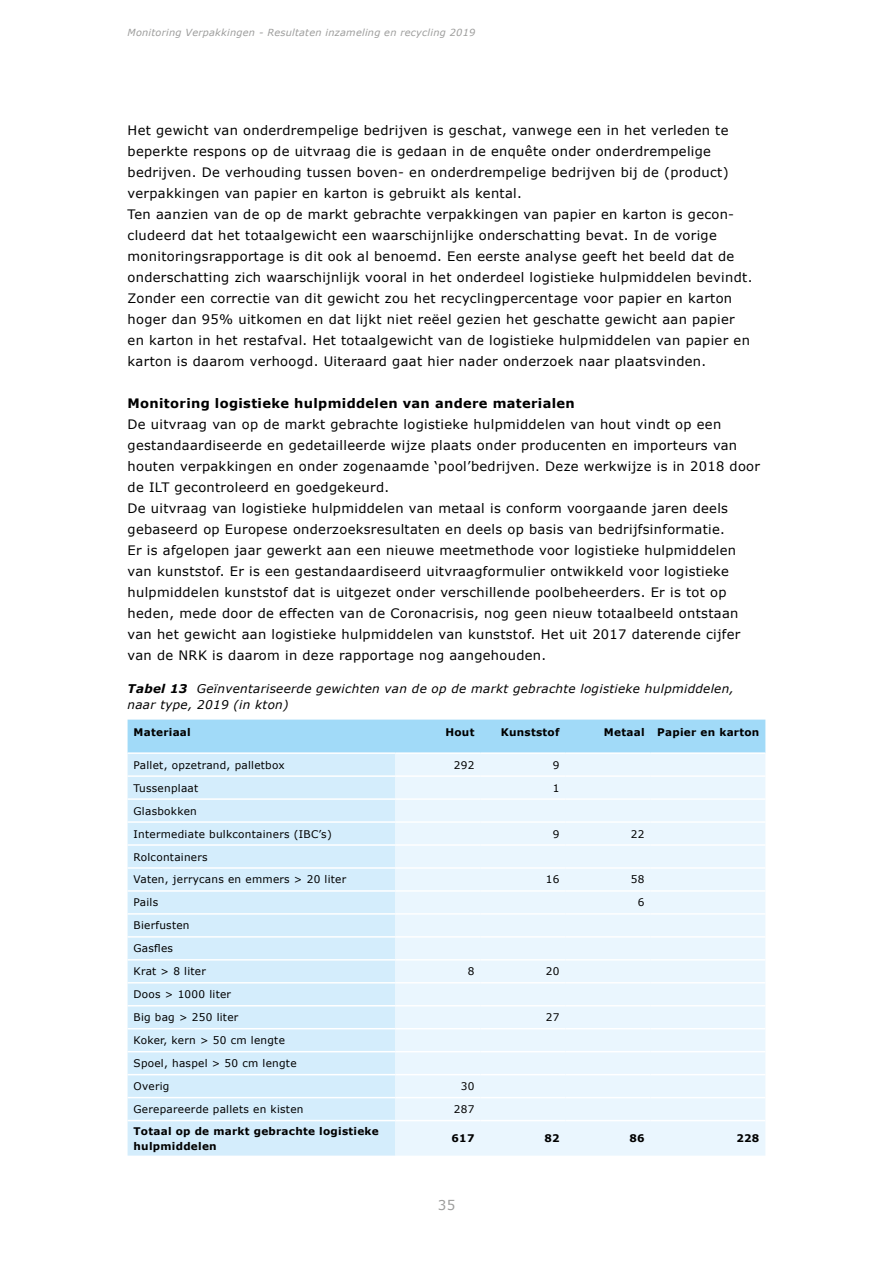
<style>
.page{position:relative;width:893px;height:1263px;background:#fff}
.page>*{position:absolute;margin:0;border:0;box-sizing:border-box;transform-origin:0 0}
.t1{font:13.5px "Verdana";color:#9d9d9c}
.t2{font:13.05px/21px "Verdana";letter-spacing:.025em;color:#000}
.t3{font:700 13.05px "Verdana";letter-spacing:.025em;color:#000}
.t4{font:italic 12px/16.5px "Verdana";letter-spacing:.025em;color:#000}
.t5{font:10.5px/23px "Verdana";letter-spacing:.025em;color:#000}
.t6{font:700 10.5px/15px "Verdana";letter-spacing:.025em;color:#000}
.t7{font:italic 9.75px "Verdana";letter-spacing:.025em;color:#9d9d9c}
.s1{font-weight:700}
</style>
<div class="page">
<div style="left:128px;top:720px;width:637px;height:32px;background:#a1daf8"></div>
<div style="left:128px;top:754px;width:267px;height:401px;background:#d4edfc"></div>
<div style="left:395px;top:754px;width:370px;height:401px;background:#eaf6fe"></div>
<hr style="left:128px;top:775px;width:267px;height:2px;background:#fff">
<hr style="left:395px;top:775px;width:85px;height:2px;background:#fff">
<hr style="left:480px;top:775px;width:86px;height:2px;background:#fff">
<hr style="left:566px;top:775px;width:85px;height:2px;background:#fff">
<hr style="left:651px;top:775px;width:114px;height:2px;background:#fff">
<hr style="left:128px;top:798px;width:267px;height:2px;background:#fff">
<hr style="left:395px;top:798px;width:85px;height:2px;background:#fff">
<hr style="left:480px;top:798px;width:86px;height:2px;background:#fff">
<hr style="left:566px;top:798px;width:85px;height:2px;background:#fff">
<hr style="left:651px;top:798px;width:114px;height:2px;background:#fff">
<hr style="left:128px;top:821px;width:267px;height:2px;background:#fff">
<hr style="left:395px;top:821px;width:85px;height:2px;background:#fff">
<hr style="left:480px;top:821px;width:86px;height:2px;background:#fff">
<hr style="left:566px;top:821px;width:85px;height:2px;background:#fff">
<hr style="left:651px;top:821px;width:114px;height:2px;background:#fff">
<hr style="left:128px;top:844px;width:267px;height:2px;background:#fff">
<hr style="left:395px;top:844px;width:85px;height:2px;background:#fff">
<hr style="left:480px;top:844px;width:86px;height:2px;background:#fff">
<hr style="left:566px;top:844px;width:85px;height:2px;background:#fff">
<hr style="left:651px;top:844px;width:114px;height:2px;background:#fff">
<hr style="left:128px;top:867px;width:267px;height:2px;background:#fff">
<hr style="left:395px;top:867px;width:85px;height:2px;background:#fff">
<hr style="left:480px;top:867px;width:86px;height:2px;background:#fff">
<hr style="left:566px;top:867px;width:85px;height:2px;background:#fff">
<hr style="left:651px;top:867px;width:114px;height:2px;background:#fff">
<hr style="left:128px;top:890px;width:267px;height:2px;background:#fff">
<hr style="left:395px;top:890px;width:85px;height:2px;background:#fff">
<hr style="left:480px;top:890px;width:86px;height:2px;background:#fff">
<hr style="left:566px;top:890px;width:85px;height:2px;background:#fff">
<hr style="left:651px;top:890px;width:114px;height:2px;background:#fff">
<hr style="left:128px;top:913px;width:267px;height:2px;background:#fff">
<hr style="left:395px;top:913px;width:85px;height:2px;background:#fff">
<hr style="left:480px;top:913px;width:86px;height:2px;background:#fff">
<hr style="left:566px;top:913px;width:85px;height:2px;background:#fff">
<hr style="left:651px;top:913px;width:114px;height:2px;background:#fff">
<hr style="left:128px;top:936px;width:267px;height:2px;background:#fff">
<hr style="left:395px;top:936px;width:85px;height:2px;background:#fff">
<hr style="left:480px;top:936px;width:86px;height:2px;background:#fff">
<hr style="left:566px;top:936px;width:85px;height:2px;background:#fff">
<hr style="left:651px;top:936px;width:114px;height:2px;background:#fff">
<hr style="left:128px;top:959px;width:267px;height:1px;background:#fff">
<hr style="left:395px;top:959px;width:85px;height:1px;background:#fff">
<hr style="left:480px;top:959px;width:86px;height:1px;background:#fff">
<hr style="left:566px;top:959px;width:85px;height:1px;background:#fff">
<hr style="left:651px;top:959px;width:114px;height:1px;background:#fff">
<hr style="left:128px;top:982px;width:267px;height:1px;background:#fff">
<hr style="left:395px;top:982px;width:85px;height:1px;background:#fff">
<hr style="left:480px;top:982px;width:86px;height:1px;background:#fff">
<hr style="left:566px;top:982px;width:85px;height:1px;background:#fff">
<hr style="left:651px;top:982px;width:114px;height:1px;background:#fff">
<hr style="left:128px;top:1005px;width:267px;height:1px;background:#fff">
<hr style="left:395px;top:1005px;width:85px;height:1px;background:#fff">
<hr style="left:480px;top:1005px;width:86px;height:1px;background:#fff">
<hr style="left:566px;top:1005px;width:85px;height:1px;background:#fff">
<hr style="left:651px;top:1005px;width:114px;height:1px;background:#fff">
<hr style="left:128px;top:1028px;width:267px;height:1px;background:#fff">
<hr style="left:395px;top:1028px;width:85px;height:1px;background:#fff">
<hr style="left:480px;top:1028px;width:86px;height:1px;background:#fff">
<hr style="left:566px;top:1028px;width:85px;height:1px;background:#fff">
<hr style="left:651px;top:1028px;width:114px;height:1px;background:#fff">
<hr style="left:128px;top:1051px;width:267px;height:1px;background:#fff">
<hr style="left:395px;top:1051px;width:85px;height:1px;background:#fff">
<hr style="left:480px;top:1051px;width:86px;height:1px;background:#fff">
<hr style="left:566px;top:1051px;width:85px;height:1px;background:#fff">
<hr style="left:651px;top:1051px;width:114px;height:1px;background:#fff">
<hr style="left:128px;top:1074px;width:267px;height:1px;background:#fff">
<hr style="left:395px;top:1074px;width:85px;height:1px;background:#fff">
<hr style="left:480px;top:1074px;width:86px;height:1px;background:#fff">
<hr style="left:566px;top:1074px;width:85px;height:1px;background:#fff">
<hr style="left:651px;top:1074px;width:114px;height:1px;background:#fff">
<hr style="left:128px;top:1097px;width:267px;height:1px;background:#fff">
<hr style="left:395px;top:1097px;width:85px;height:1px;background:#fff">
<hr style="left:480px;top:1097px;width:86px;height:1px;background:#fff">
<hr style="left:566px;top:1097px;width:85px;height:1px;background:#fff">
<hr style="left:651px;top:1097px;width:114px;height:1px;background:#fff">
<hr style="left:128px;top:1120px;width:267px;height:1px;background:#fff">
<hr style="left:395px;top:1120px;width:85px;height:1px;background:#fff">
<hr style="left:480px;top:1120px;width:86px;height:1px;background:#fff">
<hr style="left:566px;top:1120px;width:85px;height:1px;background:#fff">
<hr style="left:651px;top:1120px;width:114px;height:1px;background:#fff">
<p class="t7" style="left:128px;top:26px;width:349px">Monitoring Verpakkingen - Resultaten inzameling en recycling 2019</p>
<p class="t2" style="left:128px;top:119px;width:626px">Het gewicht van onderdrempelige bedrijven is geschat, vanwege een in het verleden te beperkte respons op de uitvraag die is gedaan in de enquête onder onderdrempelige bedrijven. De verhouding tussen boven- en onderdrempelige bedrijven bij de (product) verpakkingen van papier en karton is gebruikt als kental.<br>Ten aanzien van de op de markt gebrachte verpakkingen van papier en karton is gecon&shy;cludeerd dat het totaalgewicht een waarschijnlijke onderschatting bevat. In de vorige monitoringsrapportage is dit ook al benoemd. Een eerste analyse geeft het beeld dat de onderschatting zich waarschijnlijk vooral in het onderdeel logistieke hulpmiddelen bevindt.<br>Zonder een correctie van dit gewicht zou het recyclingpercentage voor papier en karton hoger dan 95% uitkomen en dat lijkt niet reëel gezien het geschatte gewicht aan papier en karton in het restafval. Het totaalgewicht van de logistieke hulpmiddelen van papier en karton is daarom verhoogd. Uiteraard gaat hier nader onderzoek naar plaatsvinden.</p>
<p class="t3" style="left:128px;top:394px;width:449px">Monitoring logistieke hulpmiddelen van andere materialen</p>
<p class="t2" style="left:128px;top:413px;width:634px">De uitvraag van op de markt gebrachte logistieke hulpmiddelen van hout vindt op een gestandaardiseerde en gedetailleerde wijze plaats onder producenten en importeurs van houten verpakkingen en onder zogenaamde ‘pool’bedrijven. Deze werkwijze is in 2018 door de ILT gecontroleerd en goedgekeurd.<br>De uitvraag van logistieke hulpmiddelen van metaal is conform voorgaande jaren deels gebaseerd op Europese onderzoeksresultaten en deels op basis van bedrijfsinformatie.<br>Er is afgelopen jaar gewerkt aan een nieuwe meetmethode voor logistieke hulpmiddelen van kunststof. Er is een gestandaardiseerd uitvraagformulier ontwikkeld voor logistieke hulpmiddelen kunststof dat is uitgezet onder verschillende poolbeheerders. Er is tot op heden, mede door de effecten van de Coronacrisis, nog geen nieuw totaalbeeld ontstaan van het gewicht aan logistieke hulpmiddelen van kunststof. Het uit 2017 daterende cijfer van de NRK is daarom in deze rapportage nog aangehouden.</p>
<p class="t4" style="left:128px;top:680px;width:608px"><span class="s1">Tabel 13</span> Geïnventariseerde gewichten van de op de markt gebrachte logistieke hulpmiddelen, naar type, 2019 (in kton)</p>
<p class="t6" style="left:134px;top:725px;width:59px">Materiaal</p>
<p class="t6" style="left:445px;top:725px;width:31px">Hout</p>
<p class="t6" style="left:501px;top:725px;width:60px">Kunststof</p>
<p class="t6" style="left:604px;top:725px;width:157px">Metaal Papier en karton</p>
<p class="t5" style="left:134px;top:753px;width:153px">Pallet, opzetrand, palletbox</p>
<p class="t5" style="left:454px;top:753px;width:22px">292</p>
<p class="t5" style="left:553px;top:753px;width:8px">9</p>
<p class="t5" style="left:134px;top:776px;width:66px">Tussenplaat</p>
<p class="t5" style="left:553px;top:776px;width:8px">1</p>
<p class="t5" style="left:134px;top:799px;width:200px">Glasbokken<br>Intermediate bulkcontainers (IBC’s)</p>
<p class="t5" style="left:553px;top:822px;width:8px">9</p>
<p class="t5" style="left:631px;top:822px;width:15px">22</p>
<p class="t5" style="left:134px;top:845px;width:214px">Rolcontainers<br>Vaten, jerrycans en emmers &gt; 20 liter</p>
<p class="t5" style="left:546px;top:868px;width:15px">16</p>
<p class="t5" style="left:631px;top:868px;width:15px">58</p>
<p class="t5" style="left:134px;top:891px;width:26px">Pails</p>
<p class="t5" style="left:638px;top:891px;width:8px">6</p>
<p class="t5" style="left:134px;top:914px;width:74px">Bierfusten<br>Gasfles<br>Krat &gt; 8 liter</p>
<p class="t5" style="left:468px;top:960px;width:8px">8</p>
<p class="t5" style="left:546px;top:960px;width:15px">20</p>
<p class="t5" style="left:134px;top:983px;width:106px">Doos &gt; 1000 liter<br>Big bag &gt; 250 liter</p>
<p class="t5" style="left:134px;top:1029px;width:165px">Koker, kern &gt; 50 cm lengte<br>Spoel, haspel &gt; 50 cm lengte<br>Overig</p>
<p class="t5" style="left:461px;top:1075px;width:15px">30</p>
<p class="t5" style="left:546px;top:1006px;width:15px">27</p>
<p class="t5" style="left:134px;top:1098px;width:171px">Gerepareerde pallets en kisten</p>
<p class="t5" style="left:454px;top:1098px;width:22px">287</p>
<p class="t6" style="left:134px;top:1123px;width:247px">Totaal op de markt gebrachte logistieke hulpmiddelen</p>
<p class="t6" style="left:452px;top:1131px;width:24px">617</p>
<p class="t6" style="left:544px;top:1131px;width:17px">82</p>
<p class="t6" style="left:629px;top:1131px;width:17px">86</p>
<p class="t6" style="left:736px;top:1131px;width:24px">228</p>
<p class="t1" style="left:438px;top:1195px;width:19px">35</p>
</div>
